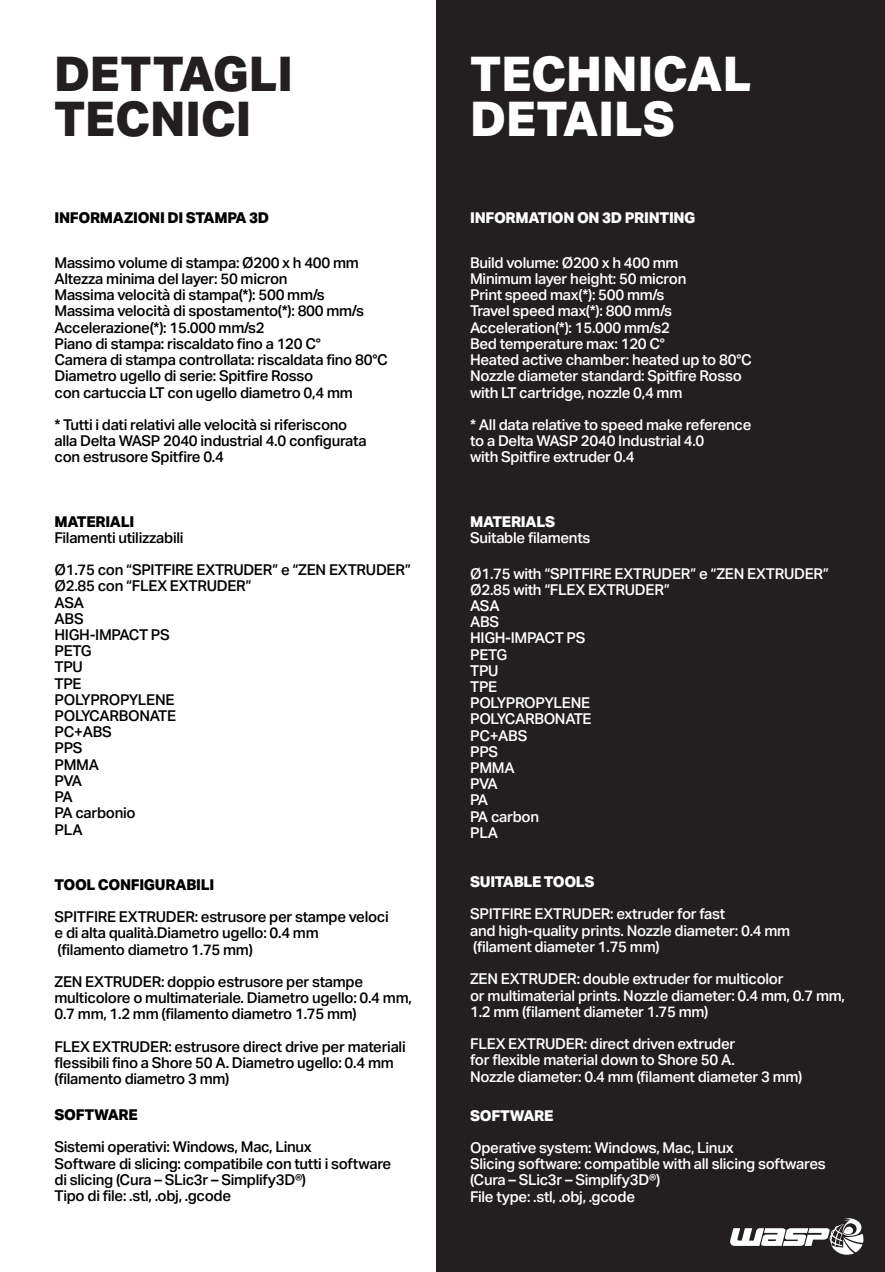
<style>
.page{position:relative;width:885px;height:1272px;background:#fff}
.page>*{position:absolute;margin:0;border:0;box-sizing:border-box;transform-origin:0 0}
.t1{font:800 48px/45px "Aktiv Grotesk";color:#fff}
.t2{font:800 48px/45px "Aktiv Grotesk";color:#231f20}
.t3{font:500 15px/16.2px "Aktiv Grotesk";letter-spacing:-.02em;color:#000001}
.t4{font:500 15px/16.2px "Aktiv Grotesk";letter-spacing:-.02em;color:#fff}
.t5{font:800 15px "Aktiv Grotesk";letter-spacing:-.02em;color:#000001}
.t6{font:800 15px "Aktiv Grotesk";letter-spacing:-.02em;color:#fff}
</style>
<div class="page">
<div style="left:437px;top:0;width:447px;height:1271px;background:#231f20"></div>
<svg style="left:730px;top:1218px;width:133px;height:36px"></svg>
<h1 class="t2" style="left:54px;top:51px;width:240px">DETTAGLI<br>TECNICI</h1>
<h1 class="t1" style="left:470px;top:51px;width:282px">TECHNICAL<br>DETAILS</h1>
<p class="t5" style="left:55px;top:208px;width:216px">INFORMAZIONI DI STAMPA 3D</p>
<p class="t3" style="left:55px;top:254px;width:335px">Massimo volume di stampa: Ø200 x h 400 mm Altezza minima del layer: 50 micron<br>Massima velocità di stampa(*): 500 mm/s Massima velocità di spostamento(*): 800 mm/s Accelerazione(*): 15.000 mm/s2<br>Piano di stampa: riscaldato fino a 120 C°<br>Camera di stampa controllata: riscaldata fino 80°C Diametro ugello di serie: Spitfire Rosso<br>con cartuccia LT con ugello diametro 0,4 mm</p>
<p class="t3" style="left:55px;top:416px;width:313px">* Tutti i dati relativi alle velocità si riferiscono alla Delta WASP 2040 industrial 4.0 configurata con estrusore Spitfire 0.4</p>
<p class="t5" style="left:55px;top:511px;width:81px">MATERIALI</p>
<p class="t3" style="left:55px;top:521px;width:358px;line-height:32.4px">Filamenti utilizzabili<br>Ø1.75 con “SPITFIRE EXTRUDER” e “ZEN EXTRUDER”</p>
<p class="t3" style="left:55px;top:577px;width:199px">Ø2.85 con “FLEX EXTRUDER”<br>ASA<br>ABS<br>HIGH-IMPACT PS<br>PETG<br>TPU<br>TPE<br>POLYPROPYLENE<br>POLYCARBONATE<br>PC+ABS<br>PPS<br>PMMA<br>PVA<br>PA<br>PA carbonio<br>PLA</p>
<p class="t5" style="left:55px;top:874px;width:161px">TOOL CONFIGURABILI</p>
<p class="t3" style="left:55px;top:908px;width:336px">SPITFIRE EXTRUDER: estrusore per stampe veloci e di alta qualità.Diametro ugello: 0.4 mm (filamento diametro 1.75 mm)</p>
<p class="t3" style="left:55px;top:973px;width:359px">ZEN EXTRUDER: doppio estrusore per stampe multicolore o multimateriale. Diametro ugello: 0.4 mm,<br>0.7 mm, 1.2 mm (filamento diametro 1.75 mm)</p>
<p class="t3" style="left:55px;top:1038px;width:352px">FLEX EXTRUDER: estrusore direct drive per materiali flessibili fino a Shore 50 A. Diametro ugello: 0.4 mm (filamento diametro 3 mm)</p>
<p class="t5" style="left:55px;top:1104px;width:85px">SOFTWARE</p>
<p class="t3" style="left:55px;top:1138px;width:338px">Sistemi operativi: Windows, Mac, Linux<br>Software di slicing: compatibile con tutti i software di slicing (Cura – SLic3r – Simplify3D®)<br>Tipo di file: .stl, .obj, .gcode</p>
<p class="t6" style="left:470px;top:208px;width:227px">INFORMATION ON 3D PRINTING</p>
<p class="t4" style="left:470px;top:254px;width:283px">Build volume: Ø200 x h 400 mm<br>Minimum layer height: 50 micron<br>Print speed max(*): 500 mm/s<br>Travel speed max(*): 800 mm/s<br>Acceleration(*): 15.000 mm/s2<br>Bed temperature max: 120 C°<br>Heated active chamber: heated up to 80°C<br>Nozzle diameter standard: Spitfire Rosso with LT cartridge, nozzle 0,4 mm</p>
<p class="t4" style="left:470px;top:416px;width:283px">* All data relative to speed make reference to a Delta WASP 2040 Industrial 4.0<br>with Spitfire extruder 0.4</p>
<p class="t6" style="left:470px;top:511px;width:86px">MATERIALS</p>
<p class="t4" style="left:470px;top:529px;width:122px">Suitable filaments</p>
<p class="t4" style="left:470px;top:565px;width:360px">Ø1.75 with “SPITFIRE EXTRUDER” e “ZEN EXTRUDER”<br>Ø2.85 with “FLEX EXTRUDER”<br>ASA<br>ABS<br>HIGH-IMPACT PS<br>PETG<br>TPU<br>TPE<br>POLYPROPYLENE<br>POLYCARBONATE<br>PC+ABS<br>PPS<br>PMMA<br>PVA<br>PA<br>PA carbon<br>PLA</p>
<p class="t6" style="left:470px;top:872px;width:126px">SUITABLE TOOLS</p>
<p class="t4" style="left:470px;top:905px;width:321px">SPITFIRE EXTRUDER: extruder for fast<br>and high-quality prints. Nozzle diameter: 0.4 mm (filament diameter 1.75 mm)</p>
<p class="t4" style="left:470px;top:970px;width:376px">ZEN EXTRUDER: double extruder for multicolor<br>or multimaterial prints. Nozzle diameter: 0.4 mm, 0.7 mm,<br>1.2 mm (filament diameter 1.75 mm)</p>
<p class="t4" style="left:470px;top:1035px;width:334px">FLEX EXTRUDER: direct driven extruder<br>for flexible material down to Shore 50 A.<br>Nozzle diameter: 0.4 mm (filament diameter 3 mm)</p>
<p class="t6" style="left:470px;top:1105px;width:85px">SOFTWARE</p>
<p class="t4" style="left:470px;top:1139px;width:357px">Operative system: Windows, Mac, Linux<br>Slicing software: compatible with all slicing softwares (Cura – SLic3r – Simplify3D®)<br>File type: .stl, .obj, .gcode</p>
</div>
